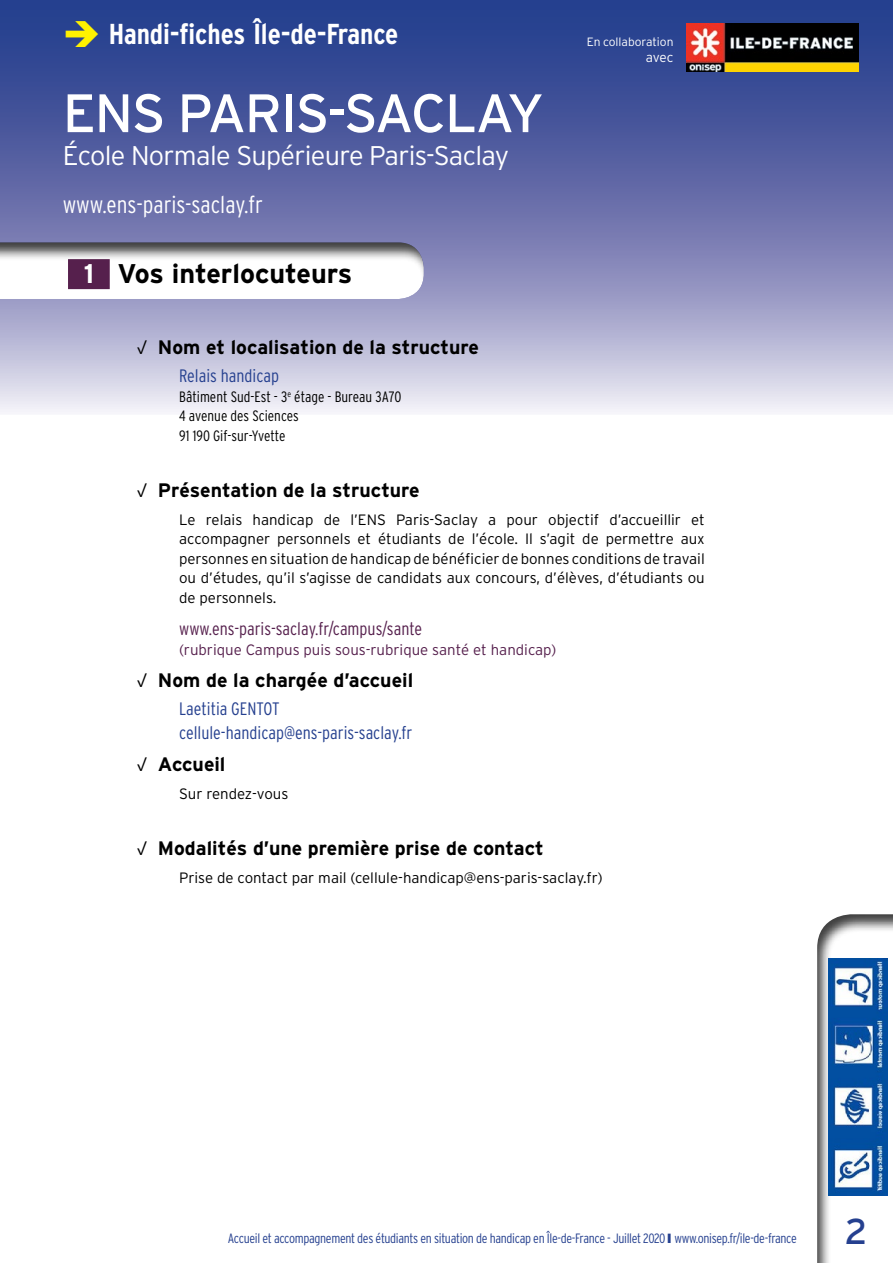
<style>
.page{position:relative;width:893px;height:1263px;background:#fff}
.page>*{position:absolute;margin:0;border:0;box-sizing:border-box;transform-origin:0 0}
.t1{font:54px "Interstate";letter-spacing:-.025em;color:#fff}
.t2{font:36px "Interstate";color:#25408f}
.t3{font:700 condensed 28.8px "Interstate";letter-spacing:-.005em;color:#fff}
.t4{font:300 27px "Interstate";letter-spacing:-.025em;color:#fff}
.t5{font:700 27px "Interstate";color:#000}
.t6{font:300 condensed 24px "Interstate";color:#fff}
.t7{font:700 19.5px "Interstate";color:#000}
.t8{font:300 condensed 18px/23.7px "Interstate";color:#25408f}
.t9{font:300 condensed 18px "Interstate";color:#56204d}
.t10{font:300 15px/19.5px "Interstate";color:#000;text-align:justify}
.t11{font:300 condensed 15px/19.5px "Interstate";color:#000}
.t12{font:300 15px "Interstate";color:#56204d}
.t13{font:300 condensed 13.5px "Interstate";letter-spacing:-.025em;color:#25408f}
.t14{font:300 13.5px "Interstate";color:#fff}
.t15{font:300 12px "Interstate";color:#fff}
.s1{color:#fff200}
.s2{color:#fff}
.s3{font-weight:300}
</style>
<div class="page">
<div style="left:805px;top:901px;width:88px;height:362px;background:#000;opacity:.75"></div>
<svg style="left:0;top:0;width:893px;height:412px;background:#747db2"></svg>
<img style="left:686px;top:23px;width:172px;height:48px">
<img style="left:829px;top:958px;width:58px;height:237px">
<div style="left:0;top:229px;width:437px;height:71px;background:#000;opacity:.75"></div>
<div style="left:68px;top:259px;width:42px;height:30px;background:#56204d"></div>
<h3 class="t3" style="left:63px;top:16px;width:337px"><span class="s1">➔</span> Handi-fiches Île-de-France</h3>
<h1 class="t1" style="left:63px;top:80px;width:483px">ENS PARIS-SACLAY</h1>
<h3 class="t4" style="left:63px;top:139px;width:448px">école Normale Supérieure Paris-Saclay</h3>
<h3 class="t6" style="left:63px;top:190px;width:202px">www.ens-paris-saclay.fr</h3>
<h3 class="t5" style="left:84px;top:257px;width:270px"><span class="s2">1</span> Vos interlocuteurs</h3>
<h3 class="t5" style="left:84px;top:257px;width:198px"><span class="s2">5</span> Vie pratique</h3>
<h3 class="t7" style="left:137px;top:336px;width:344px"><span class="s3">√</span> Nom et localisation de la structure</h3>
<p class="t8" style="left:179px;top:364px;width:101px">Relais handicap</p>
<p class="t11" style="left:179px;top:387px;width:224px">Bâtiment Sud-Est - 3<sup>e</sup> étage - Bureau 3A70<br>4 avenue des Sciences<br>91 190 Gif-sur-Yvette</p>
<p class="t15" style="left:587px;top:34px;width:88px">En collaboration</p>
<p class="t14" style="left:646px;top:49px;width:29px">avec</p>
<h3 class="t7" style="left:137px;top:478px;width:285px"><span class="s3">√</span> Présentation de la structure</h3>
<p class="t10" style="left:179px;top:510px;width:527px">Le relais handicap de l’ENS Paris-Saclay a pour objectif d’accueillir et accompagner personnels et étudiants de l’école. Il s’agit de permettre aux personnes en situation de handicap de bénéficier de bonnes conditions de travail ou d’études, qu’il s’agisse de candidats aux concours, d’élèves, d’étudiants ou de personnels.</p>
<p class="t9" style="left:179px;top:618px;width:245px">www.ens-paris-saclay.fr/campus/sante</p>
<p class="t12" style="left:179px;top:640px;width:379px">(rubrique Campus puis sous-rubrique santé et handicap)</p>
<h3 class="t7" style="left:137px;top:668px;width:278px"><span class="s3">√</span> Nom de la chargée d’accueil</h3>
<p class="t8" style="left:179px;top:696px;width:235px">Laetitia GENTOT cellule-handicap@ens-paris-saclay.fr</p>
<h3 class="t7" style="left:137px;top:752px;width:90px"><span class="s3">√</span> Accueil</h3>
<p class="t10" style="left:179px;top:784px;width:111px">Sur rendez-vous</p>
<h3 class="t7" style="left:137px;top:836px;width:409px"><span class="s3">√</span> Modalités d’une première prise de contact</h3>
<p class="t10" style="left:179px;top:868px;width:425px">Prise de contact par mail (cellule-handicap@ens-paris-saclay.fr)</p>
<p class="t13" style="left:228px;top:1230px;width:570px">Accueil et accompagnement des étudiants en situation de handicap en Île-de-France - Juillet 2020 ❙ www.onisep.fr/ile-de-france</p>
<h2 class="t2" style="left:845px;top:1209px;width:24px">2</h2>
</div>
